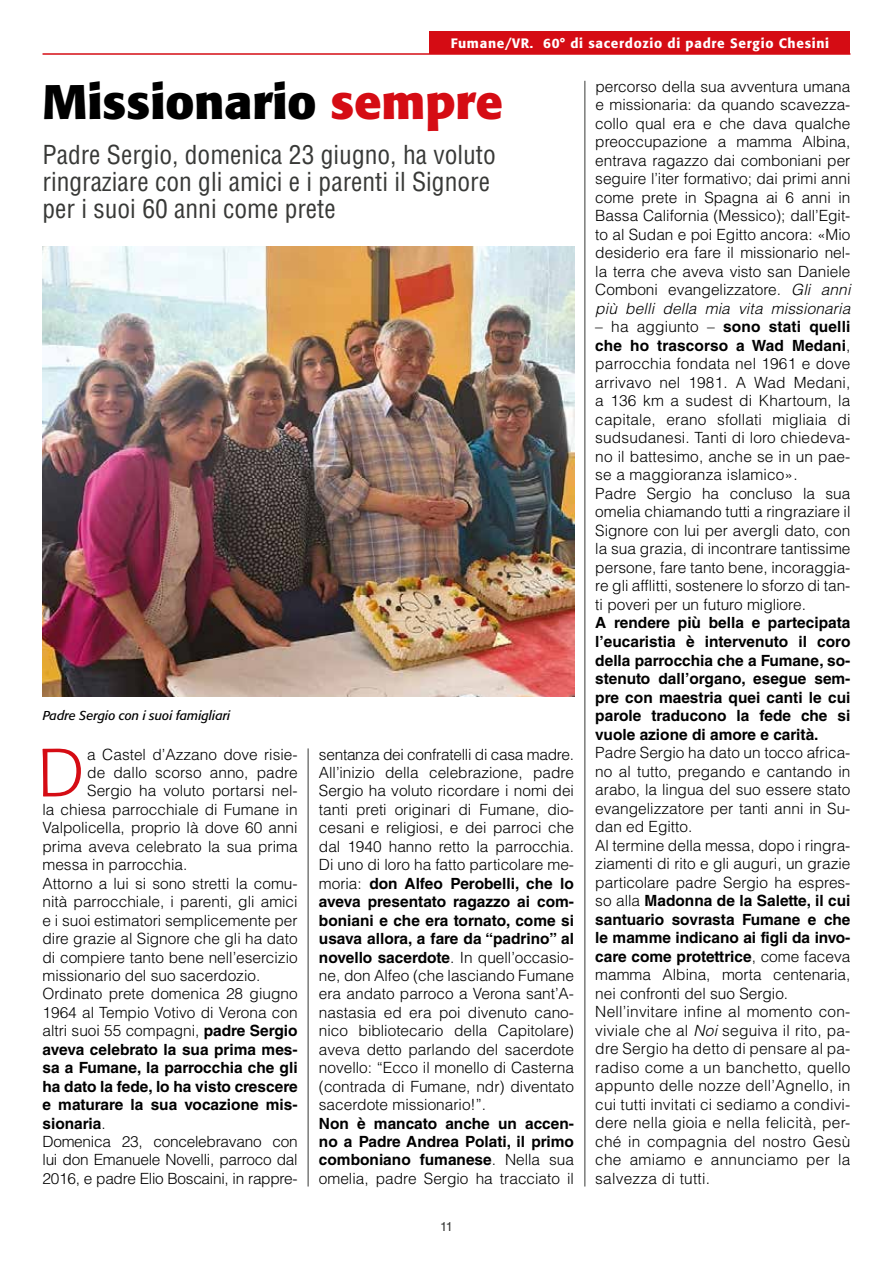
<style>
.page{position:relative;width:893px;height:1263px;background:#fff}
.page>*{position:absolute;margin:0;border:0;box-sizing:border-box;transform-origin:0 0}
.t1{font:300 67.5px "Formata";color:#d50c14}
.t2{font:700 48px "Formata";color:#000}
.t3{font:condensed 25.5px/27px "Helvetica LT Std";color:#383937}
.t4{font:300 15.45px/18.5px "Helvetica LT Std";color:#000;text-align:justify}
.t5{font:700 15.45px/18.5px "Helvetica LT Std";color:#000;text-align:justify}
.t6{font:300 15.45px "Helvetica LT Std";letter-spacing:-.02em;color:#000}
.t7{font:500 13.5px "Formata";letter-spacing:.05em;color:#fff}
.t8{font:italic 12.75px "Formata";color:#000}
.t9{font:12.75px "Helvetica LT Std";color:#383937}
.s1{color:#d50c14}
.s2{font-style:italic}
.s3{font-weight:700}
.s4{font-weight:300}
</style>
<div class="page">
<hr style="left:43px;top:53px;width:807px;height:2px;background:#d50c14">
<hr style="left:585px;top:81px;width:1px;height:1105px;background:#383937">
<hr style="left:308px;top:748px;width:1px;height:438px;background:#383937">
<div style="left:429px;top:32px;width:421px;height:22px;background:#d50c14"></div>
<img style="left:43px;top:247px;width:531px;height:449px">
<p class="t7" style="left:451px;top:35px;width:380px">Fumane/VR. 60° di sacerdozio di padre Sergio Chesini</p>
<h2 class="t2" style="left:43px;top:72px;width:462px">Missionario <span class="s1">sempre</span></h2>
<h3 class="t3" style="left:43px;top:141px;width:455px">Padre Sergio, domenica 23 giugno, ha voluto ringraziare con gli amici e i parenti il Signore per i suoi 60 anni come prete</h3>
<p class="t4" style="left:595px;top:77px;width:257px">percorso della sua avventura umana e missionaria: da quando scavezza&shy;collo qual era e che dava qualche preoccupazione a mamma Albina, entrava ragazzo dai comboniani per seguire l’iter formativo; dai primi anni come prete in Spagna ai 6 anni in Bassa California (Messico); dall’Egit&shy;to al Sudan e poi Egitto ancora: «Mio desiderio era fare il missionario nel&shy;la terra che aveva visto san Daniele Comboni evangelizzatore. <span class="s2">Gli anni più belli della mia vita missionaria</span></p>
<p class="t4" style="left:595px;top:318px;width:257px;text-align:left">– ha aggiunto – <span class="s3">sono stati quelli che ho trascorso a Wad Medani</span>, parrocchia fondata nel 1961 e dove arrivavo nel 1981. A Wad Medani, a 136 km a sudest di Khartoum, la capitale, erano sfollati migliaia di sudsudanesi. Tanti di loro chiedeva&shy;no il battesimo, anche se in un pae&shy;se a maggioranza islamico».<br>Padre Sergio ha concluso la sua omelia chiamando tutti a ringraziare il Signore con lui per avergli dato, con la sua grazia, di incontrare tantissime persone, fare tanto bene, incoraggia&shy;re gli afflitti, sostenere lo sforzo di tan&shy;ti poveri per un futuro migliore.</p>
<p class="t5" style="left:595px;top:614px;width:257px">A rendere più bella e partecipata l’eucaristia è intervenuto il coro della parrocchia che a Fumane, so&shy;stenuto dall’organo, esegue sem&shy;pre con maestria quei canti le cui parole traducono la fede che si vuole azione di amore e carità.</p>
<p class="t4" style="left:595px;top:743px;width:257px;text-align:left">Padre Sergio ha dato un tocco africa&shy;no al tutto, pregando e cantando in arabo, la lingua del suo essere stato evangelizzatore per tanti anni in Su&shy;dan ed Egitto.<br>Al termine della messa, dopo i ringra&shy;ziamenti di rito e gli auguri, un grazie particolare padre Sergio ha espres&shy;so alla <span class="s3">Madonna de la Salette, il cui santuario sovrasta Fumane e che le mamme indicano ai figli da invo&shy;care come protettrice</span>, come faceva mamma Albina, morta centenaria, nei confronti del suo Sergio.<br>Nell’invitare infine al momento con&shy;viviale che al <span class="s2">Noi</span> seguiva il rito, pa&shy;dre Sergio ha detto di pensare al pa&shy;radiso come a un banchetto, quello appunto delle nozze dell’Agnello, in cui tutti invitati ci sediamo a condivi&shy;dere nella gioia e nella felicità, per&shy;ché in compagnia del nostro Gesù che amiamo e annunciamo per la salvezza di tutti.</p>
<p class="t8" style="left:43px;top:708px;width:189px">Padre Sergio con i suoi famigliari</p>
<h1 class="t1" style="left:37px;top:733px;width:48px">D</h1>
<p class="t4" style="left:87px;top:745px;width:212px">a Castel d’Azzano dove risie-</p>
<p class="t4" style="left:319px;top:745px;width:257px">sentanza dei confratelli di casa madre.<br>All’inizio della celebrazione, padre Sergio ha voluto ricordare i nomi dei tanti preti originari di Fumane, dio&shy;cesani e religiosi, e dei parroci che dal 1940 hanno retto la parrocchia.<br>Di uno di loro ha fatto particolare me&shy;moria: <span class="s3">don Alfeo Perobelli, che lo aveva presentato ragazzo ai com&shy;boniani e che era tornato, come si usava allora, a fare da “padrino” al novello sacerdote</span>. In quell’occasio&shy;ne, don Alfeo (che lasciando Fumane era andato parroco a Verona sant’A&shy;nastasia ed era poi divenuto cano&shy;nico bibliotecario della Capitolare) aveva detto parlando del sacerdote novello: “Ecco il monello di Casterna (contrada di Fumane, ndr) diventato sacerdote missionario!”.</p>
<p class="t5" style="left:319px;top:1114px;width:257px">Non è mancato anche un accen&shy;no a Padre Andrea Polati, il primo comboniano fumanese<span class="s4">. Nella sua omelia, padre Sergio ha tracciato il</span></p>
<p class="t4" style="left:87px;top:763px;width:212px">de dallo scorso anno, padre</p>
<p class="t4" style="left:87px;top:781px;width:212px">Sergio ha voluto portarsi nel-</p>
<p class="t4" style="left:43px;top:800px;width:257px">la chiesa parrocchiale di Fumane in</p>
<p class="t4" style="left:43px;top:818px;width:257px">Valpolicella, proprio là dove 60 anni</p>
<p class="t4" style="left:43px;top:837px;width:257px">prima aveva celebrato la sua prima</p>
<p class="t4" style="left:43px;top:855px;width:146px">messa in parrocchia.</p>
<p class="t4" style="left:43px;top:874px;width:257px">Attorno a lui si sono stretti la comu-</p>
<p class="t4" style="left:43px;top:892px;width:257px">nità parrocchiale, i parenti, gli amici</p>
<p class="t4" style="left:43px;top:911px;width:257px">e i suoi estimatori semplicemente per</p>
<p class="t4" style="left:43px;top:929px;width:257px">dire grazie al Signore che gli ha dato</p>
<p class="t4" style="left:43px;top:948px;width:257px">di compiere tanto bene nell’esercizio</p>
<p class="t4" style="left:43px;top:966px;width:219px">missionario del suo sacerdozio.</p>
<p class="t4" style="left:43px;top:984px;width:257px">Ordinato prete domenica 28 giugno</p>
<p class="t4" style="left:43px;top:1003px;width:257px">1964 al Tempio Votivo di Verona con</p>
<p class="t4" style="left:43px;top:1021px;width:257px">altri suoi 55 compagni, <span class="s3">padre Sergio</span></p>
<p class="t5" style="left:43px;top:1040px;width:257px">aveva celebrato la sua prima mes-</p>
<p class="t5" style="left:43px;top:1058px;width:257px">sa a Fumane, la parrocchia che gli</p>
<p class="t5" style="left:43px;top:1077px;width:257px">ha dato la fede, lo ha visto crescere</p>
<p class="t5" style="left:43px;top:1095px;width:257px">e maturare la sua vocazione mis-</p>
<p class="t5" style="left:43px;top:1114px;width:65px">sionaria<span class="s4">.</span></p>
<p class="t6" style="left:43px;top:1132px;width:257px">Domenica 23, concelebravano con</p>
<p class="t6" style="left:43px;top:1150px;width:257px">lui don Emanuele Novelli, parroco dal</p>
<p class="t6" style="left:43px;top:1169px;width:257px">2016, e padre Elio Boscaini, in rappre-</p>
<p class="t9" style="left:440px;top:1219px;width:14px">11</p>
</div>
